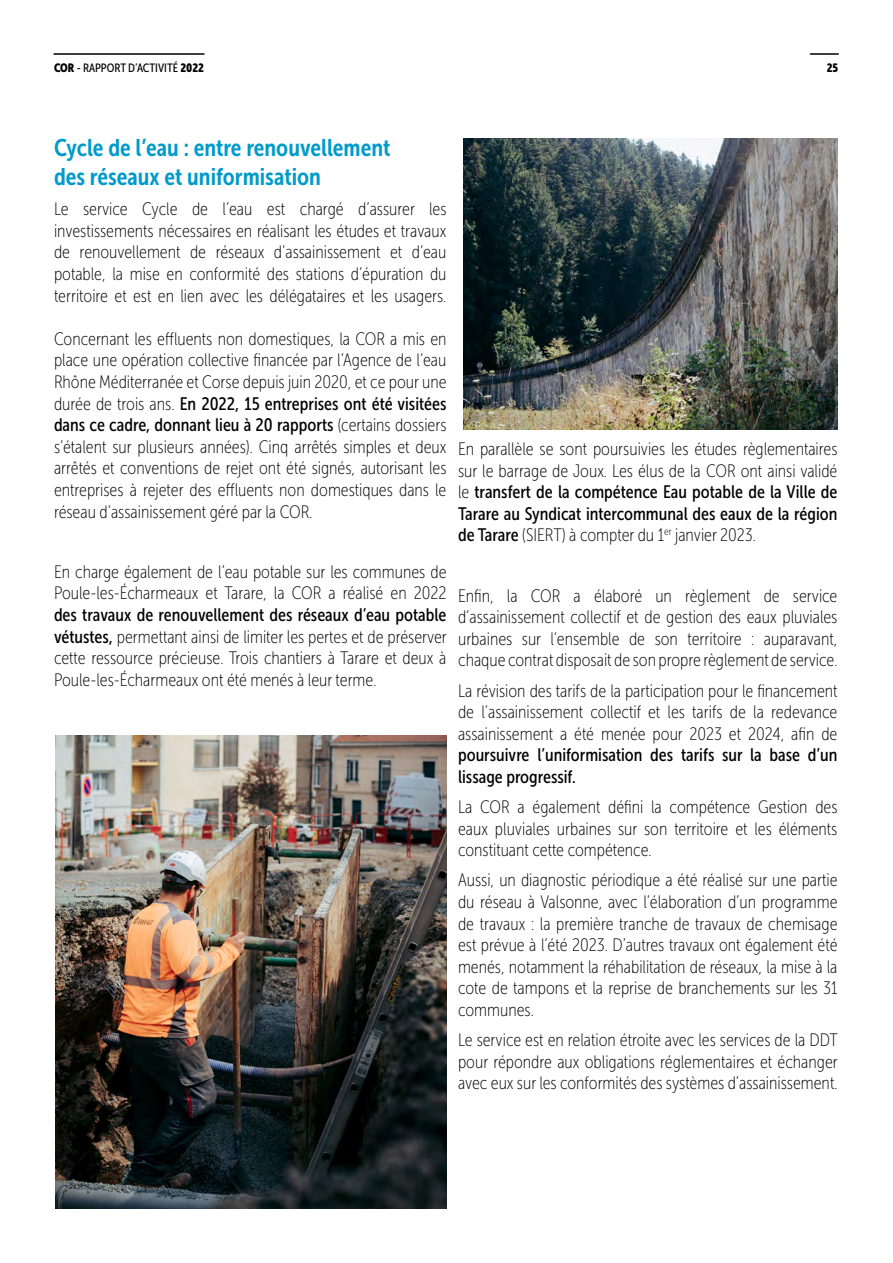
<style>
.page{position:relative;width:893px;height:1263px;background:#fff}
.page>*{position:absolute;margin:0;border:0;box-sizing:border-box;transform-origin:0 0}
.t1{font:24px/28.8px "Museo Sans Cond 700";color:#009bcb}
.t2{font:18px/21.6px "Museo Sans Cond 100";color:#000;text-align:justify}
.t3{font:18px/21.6px "Museo Sans Cond 500";color:#000}
.t4{font:12px "Museo Sans Cond 500";color:#000}
.t5{font:12px "Museo Sans Cond 900";color:#000}
.s1{font-family:"Museo Sans Cond 900"}
.s2{font-family:"Museo Sans Cond 100"}
.s3{font-family:"Museo Sans Cond 500"}
</style>
<div class="page">
<hr style="left:54px;top:53px;width:150px;height:2px;background:#000">
<hr style="left:810px;top:53px;width:28px;height:2px;background:#000">
<img style="left:56px;top:736px;width:390px;height:473px">
<img style="left:463px;top:138px;width:374px;height:292px">
<p class="t4" style="left:54px;top:62px;width:152px"><span class="s1">COR</span> - RAPPORT D’ACTIVITÉ <span class="s1">2022</span></p>
<p class="t5" style="left:827px;top:61px;width:13px">25</p>
<h1 class="t1" style="left:54px;top:134px;width:338px">Cycle de l’eau : entre renouvellement des réseaux et uniformisation</h1>
<p class="t2" style="left:54px;top:198px;width:394px">Le service Cycle de l’eau est chargé d’assurer les investissements nécessaires en réalisant les études et travaux de renouvellement de réseaux d’assainissement et d’eau potable, la mise en conformité des stations d’épuration du territoire et est en lien avec les délégataires et les usagers.</p>
<p class="t2" style="left:54px;top:328px;width:394px">Concernant les effluents non domestiques, la COR a mis en place une opération collective financée par l’Agence de l’eau Rhône Méditerranée et Corse depuis juin 2020, et ce pour une</p>
<p class="t3" style="left:54px;top:393px;width:394px"><span class="s2">durée de trois ans.</span> En 2022, 15 entreprises ont été visitées dans ce cadre, donnant lieu à 20 rapports <span class="s2">(certains dossiers</span></p>
<p class="t2" style="left:54px;top:436px;width:394px">s’étalent sur plusieurs années). Cinq arrêtés simples et deux arrêtés et conventions de rejet ont été signés, autorisant les entreprises à rejeter des effluents non domestiques dans le réseau d’assainissement géré par la COR.</p>
<p class="t2" style="left:54px;top:561px;width:394px">En charge également de l’eau potable sur les communes de<br>Poule-les-Écharmeaux et Tarare, la COR a réalisé en 2022</p>
<p class="t3" style="left:54px;top:604px;width:394px">des travaux de renouvellement des réseaux d’eau potable</p>
<p class="t2" style="left:54px;top:626px;width:394px"><span class="s3">vétustes,</span> permettant ainsi de limiter les pertes et de préserver cette ressource précieuse. Trois chantiers à Tarare et deux à Poule-les-Écharmeaux ont été menés à leur terme.</p>
<p class="t2" style="left:458px;top:438px;width:381px">En parallèle se sont poursuivies les études règlementaires sur le barrage de Joux. Les élus de la COR ont ainsi validé</p>
<p class="t3" style="left:458px;top:481px;width:381px"><span class="s2">le</span> transfert de la compétence Eau potable de la Ville de<br>Tarare au Syndicat intercommunal des eaux de la région</p>
<p class="t2" style="left:458px;top:525px;width:299px"><span class="s3">de Tarare</span> (SIERT) à compter du 1<sup>er</sup> janvier 2023.</p>
<p class="t2" style="left:458px;top:585px;width:381px">Enfin, la COR a élaboré un règlement de service d’assainissement collectif et de gestion des eaux pluviales urbaines sur l’ensemble de son territoire : auparavant, chaque contrat disposait de son propre règlement de service.</p>
<p class="t2" style="left:458px;top:680px;width:381px">La révision des tarifs de la participation pour le financement de l’assainissement collectif et les tarifs de la redevance assainissement a été menée pour 2023 et 2024, afin de</p>
<p class="t3" style="left:458px;top:744px;width:381px">poursuivre l’uniformisation des tarifs sur la base d’un lissage progressif.</p>
<p class="t2" style="left:458px;top:796px;width:381px">La COR a également défini la compétence Gestion des eaux pluviales urbaines sur son territoire et les éléments constituant cette compétence.</p>
<p class="t2" style="left:458px;top:870px;width:381px">Aussi, un diagnostic périodique a été réalisé sur une partie du réseau à Valsonne, avec l’élaboration d’un programme de travaux : la première tranche de travaux de chemisage est prévue à l’été 2023. D’autres travaux ont également été menés, notamment la réhabilitation de réseaux, la mise à la cote de tampons et la reprise de branchements sur les 31 communes.</p>
<p class="t2" style="left:458px;top:1029px;width:381px">Le service est en relation étroite avec les services de la DDT pour répondre aux obligations réglementaires et échanger avec eux sur les conformités des systèmes d’assainissement.</p>
</div>
